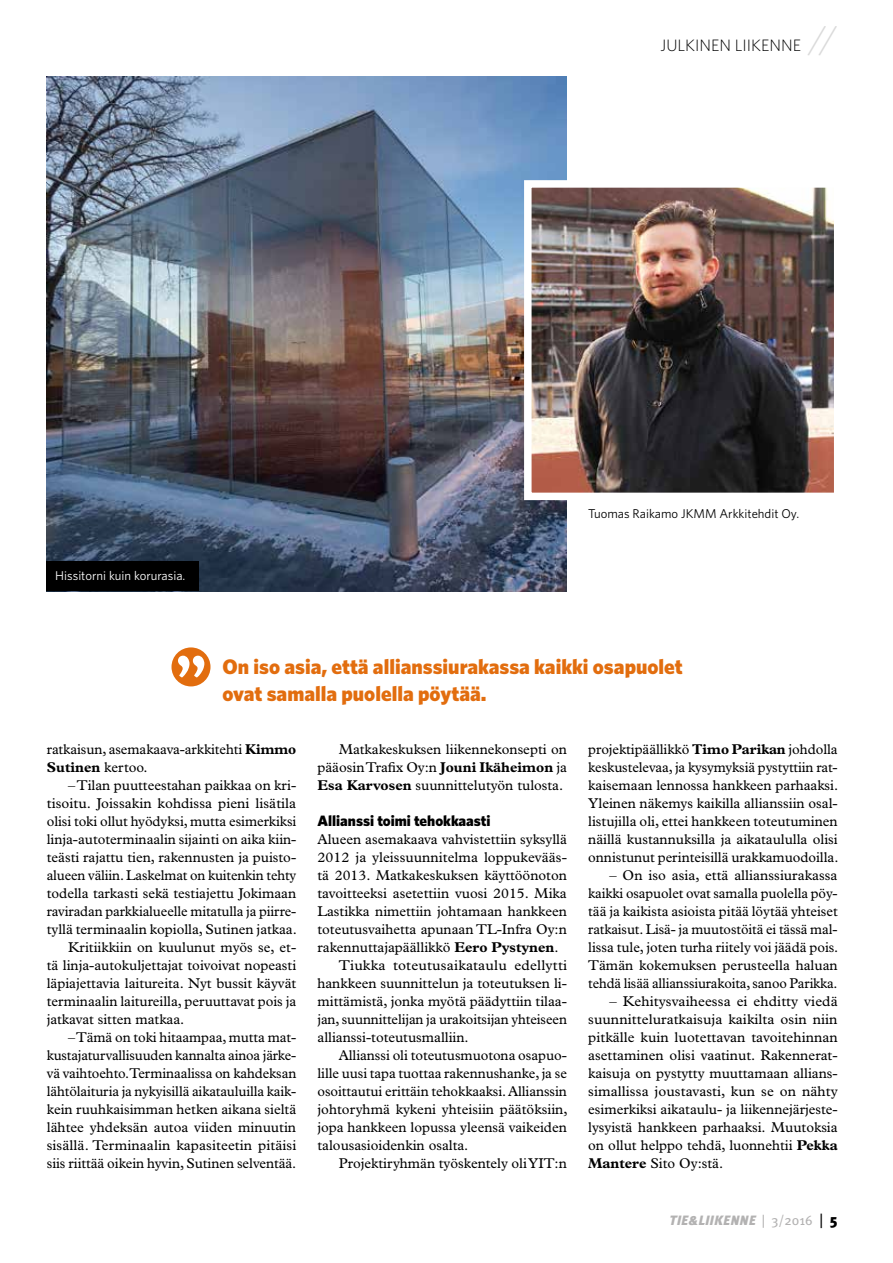
<style>
.page{position:relative;width:893px;height:1263px;background:#fff}
.page>*{position:absolute;margin:0;border:0;box-sizing:border-box;transform-origin:0 0}
.t1{font:900 21px/27px "Whitney";color:#e26d0e}
.t2{font:300 16.5px "Whitney";color:#000}
.t3{font:900 15px "Whitney";color:#000}
.t4{font:14.25px/18px "Plantin";color:#000;text-align:justify}
.t5{font:italic 900 13.5px "Meta Plus";color:#b3b2b2}
.t6{font:12.75px "Whitney";color:#000}
.t7{font:12.75px "Whitney";color:#fff}
.s1{font-size:36px;color:#dadada}
.s2{font-weight:700}
.s3{font-family:"Meta";font-weight:400;font-style:normal}
.s4{font-family:"Meta";font-weight:400;font-style:normal;font-size:15px;color:#000}
.s5{font-family:"Meta";font-style:normal;font-size:15px;color:#000}
</style>
<div class="page">
<div style="left:171px;top:647px;width:39px;height:39px;background:#e26d0e;border-radius:50%"></div>
<svg style="left:178px;top:656px;width:26px;height:21px"></svg>
<img style="left:47px;top:77px;width:520px;height:514px">
<img style="left:533px;top:189px;width:299px;height:302px">
<div style="left:524px;top:180px;width:317px;height:320px;border:8px solid #fff"></div>
<div style="left:47px;top:561px;width:152px;height:30px;background:#000"></div>
<p class="t2" style="left:660px;top:36px;width:179px">JULKINEN LIIKENNE <span class="s1">//</span></p>
<p class="t7" style="left:55px;top:568px;width:132px">Hissitorni kuin korurasia.</p>
<p class="t6" style="left:588px;top:506px;width:213px">Tuomas Raikamo JKMM Arkkitehdit Oy.</p>
<h1 class="t1" style="left:223px;top:652px;width:462px">On iso asia, että allianssiurakassa kaikki osapuolet ovat samalla puolella pöytää.</h1>
<p class="t4" style="left:47px;top:740px;width:251px">ratkaisun, asemakaava-arkkitehti <span class="s2">Kimmo<br>Sutinen</span> kertoo.</p>
<p class="t4" style="left:68px;top:776px;width:230px">– Tilan puutteestahan paikkaa on kri-</p>
<p class="t4" style="left:47px;top:794px;width:251px">tisoitu. Joissakin kohdissa pieni lisätila</p>
<p class="t4" style="left:47px;top:812px;width:251px">olisi toki ollut hyödyksi, mutta esimerkiksi</p>
<p class="t4" style="left:47px;top:830px;width:251px">linja-autoterminaalin sijainti on aika kiin-</p>
<p class="t4" style="left:47px;top:848px;width:251px">teästi rajattu tien, rakennusten ja puisto-</p>
<p class="t4" style="left:47px;top:866px;width:251px">alueen väliin. Laskelmat on kuitenkin tehty</p>
<p class="t4" style="left:47px;top:884px;width:251px">todella tarkasti sekä testiajettu Jokimaan</p>
<p class="t4" style="left:47px;top:902px;width:251px">raviradan parkkialueelle mitatulla ja piirre-</p>
<p class="t4" style="left:47px;top:920px;width:252px">tyllä terminaalin kopiolla, Sutinen jatkaa.</p>
<p class="t4" style="left:68px;top:938px;width:230px">Kritiikkiin on kuulunut myös se, et-</p>
<p class="t4" style="left:47px;top:956px;width:251px">tä linja-autokuljettajat toivoivat nopeasti</p>
<p class="t4" style="left:47px;top:974px;width:251px">läpiajettavia laitureita. Nyt bussit käyvät</p>
<p class="t4" style="left:47px;top:992px;width:251px">terminaalin laitureilla, peruuttavat pois ja</p>
<p class="t4" style="left:47px;top:1010px;width:139px">jatkavat sitten matkaa.</p>
<p class="t4" style="left:47px;top:1028px;width:251px;text-indent:21px">– Tämä on toki hitaampaa, mutta mat&shy;kustajaturvallisuuden kannalta ainoa järke&shy;vä vaihtoehto. Terminaalissa on kahdeksan lähtölaituria ja nykyisillä aikatauluilla kaik&shy;kein ruuhkaisimman hetken aikana sieltä lähtee yhdeksän autoa viiden minuutin sisällä. Terminaalin kapasiteetin pitäisi siis riittää oikein hyvin, Sutinen selventää.</p>
<p class="t4" style="left:588px;top:740px;width:252px">projektipäällikkö <span class="s2">Timo Parikan</span> johdolla keskustelevaa, ja kysymyksiä pystyttiin rat&shy;kaisemaan lennossa hankkeen parhaaksi.<br>Yleinen näkemys kaikilla allianssiin osal&shy;listujilla oli, ettei hankkeen toteutuminen näillä kustannuksilla ja aikataululla olisi onnistunut perinteisillä urakkamuodoilla.</p>
<p class="t4" style="left:588px;top:866px;width:252px;text-indent:21px">– On iso asia, että allianssiurakassa kaikki osapuolet ovat samalla puolella pöy&shy;tää ja kaikista asioista pitää löytää yhteiset ratkaisut. Lisä- ja muutostöitä ei tässä mal&shy;lissa tule, joten turha riitely voi jäädä pois.<br>Tämän kokemuksen perusteella haluan tehdä lisää allianssiurakoita, sanoo Parikka.</p>
<p class="t4" style="left:588px;top:992px;width:251px;text-indent:21px">– Kehitysvaiheessa ei ehditty viedä suunnitteluratkaisuja kaikilta osin niin pitkälle kuin luotettavan tavoitehinnan asettaminen olisi vaatinut. Rakennerat&shy;kaisuja on pystytty muuttamaan allians&shy;simallissa joustavasti, kun se on nähty esimerkiksi aikataulu- ja liikennejärjeste&shy;lysyistä hankkeen parhaaksi. Muutoksia on ollut helppo tehdä, luonnehtii <span class="s2">Pekka Mantere</span> Sito Oy:stä.</p>
<p class="t4" style="left:317px;top:740px;width:251px;text-indent:21px">Matkakeskuksen liikennekonsepti on pääosin Trafix Oy:n <span class="s2">Jouni Ikäheimon</span> ja <span class="s2">Esa Karvosen</span> suunnittelutyön tulosta.</p>
<p class="t3" style="left:317px;top:811px;width:175px">Allianssi toimi tehokkaasti</p>
<p class="t4" style="left:317px;top:830px;width:251px">Alueen asemakaava vahvistettiin syksyllä</p>
<p class="t4" style="left:317px;top:848px;width:251px">2012 ja yleissuunnitelma loppukevääs-</p>
<p class="t4" style="left:317px;top:866px;width:251px">tä 2013. Matkakeskuksen käyttöönoton</p>
<p class="t4" style="left:317px;top:884px;width:251px">tavoitteeksi asetettiin vuosi 2015. Mika</p>
<p class="t4" style="left:317px;top:902px;width:251px">Lastikka nimettiin johtamaan hankkeen</p>
<p class="t4" style="left:317px;top:920px;width:251px">toteutusvaihetta apunaan TL-Infra Oy:n</p>
<p class="t4" style="left:317px;top:938px;width:243px">rakennuttajapäällikkö <span class="s2">Eero Pystynen</span>.</p>
<p class="t4" style="left:339px;top:956px;width:230px">Tiukka toteutusaikataulu edellytti</p>
<p class="t4" style="left:317px;top:974px;width:251px">hankkeen suunnittelun ja toteutuksen li-</p>
<p class="t4" style="left:317px;top:992px;width:251px">mittämistä, jonka myötä päädyttiin tilaa-</p>
<p class="t4" style="left:317px;top:1010px;width:251px">jan, suunnittelijan ja urakoitsijan yhteiseen</p>
<p class="t4" style="left:317px;top:1028px;width:153px">allianssi-toteutusmalliin.</p>
<p class="t4" style="left:339px;top:1046px;width:230px">Allianssi oli toteutusmuotona osapuo-</p>
<p class="t4" style="left:317px;top:1064px;width:251px">lille uusi tapa tuottaa rakennushanke, ja se</p>
<p class="t4" style="left:317px;top:1082px;width:251px">osoittautui erittäin tehokkaaksi. Allianssin</p>
<p class="t4" style="left:317px;top:1100px;width:252px">johtoryhmä kykeni yhteisiin päätöksiin,</p>
<p class="t4" style="left:317px;top:1118px;width:251px">jopa hankkeen lopussa yleensä vaikeiden</p>
<p class="t4" style="left:317px;top:1136px;width:152px">talousasioidenkin osalta.</p>
<p class="t4" style="left:339px;top:1154px;width:230px">Projektiryhmän työskentely oli YIT:n</p>
<p class="t5" style="left:669px;top:1212px;width:170px">TIE&amp;LIIKENNE <span class="s3">| 3/2016</span> <span class="s4">|</span> <span class="s5">5</span></p>
</div>
